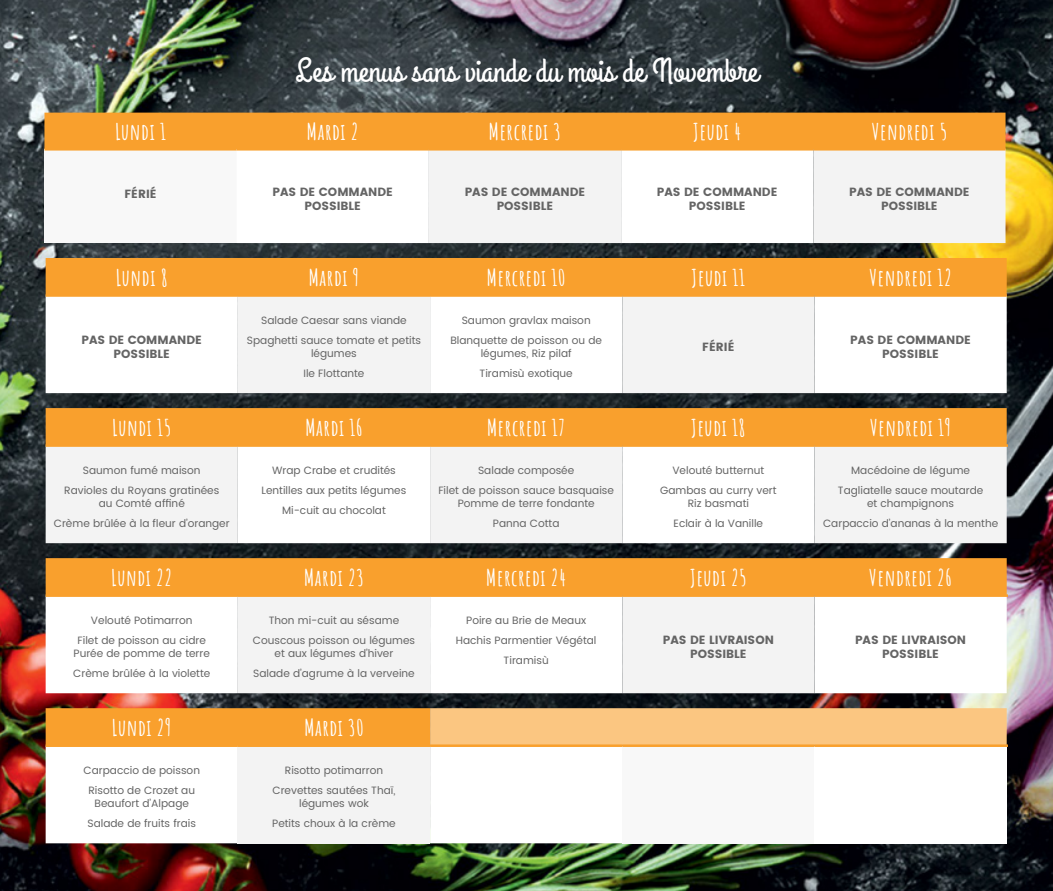
<style>
.page{position:relative;width:1053px;height:891px;background:#fff}
.page>*{position:absolute;margin:0;border:0;box-sizing:border-box;transform-origin:0 0}
.t1{font:33.75px "Grand Hotel";color:#fff}
.t2{font:700 22.5px "Amatic SC";letter-spacing:.025em;color:#fff}
.t3{font:11.88px/14.2px "Poppins";color:#646464;text-align:center}
.t4{font:10.62px/20.2px "Poppins";color:#646464;text-align:center}
</style>
<div class="page">
<img style="left:0;top:0;width:1052px;height:891px">
<div style="left:44px;top:113px;width:961px;height:35px;background:#f9a02d"></div>
<div style="left:44px;top:149px;width:193px;height:94px;background:#f8f8f8"></div>
<svg style="left:237px;top:151px;width:192px;height:92px"></svg>
<svg style="left:429px;top:151px;width:576px;height:92px;fill:#f3f3f3"></svg>
<hr style="left:44px;top:148px;width:193px;height:3px;background:#f9a02d">
<hr style="left:237px;top:148px;width:192px;height:3px;background:#f9a02d">
<hr style="left:429px;top:148px;width:192px;height:3px;background:#f9a02d">
<hr style="left:621px;top:148px;width:192px;height:3px;background:#f9a02d">
<hr style="left:813px;top:148px;width:192px;height:3px;background:#f9a02d">
<div style="left:46px;top:258px;width:960px;height:36px;background:#f9a02d"></div>
<svg style="left:46px;top:297px;width:960px;height:96px"></svg>
<svg style="left:238px;top:297px;width:576px;height:96px;fill:#f3f3f3"></svg>
<hr style="left:46px;top:294px;width:192px;height:3px;background:#f9a02d">
<hr style="left:238px;top:294px;width:192px;height:3px;background:#f9a02d">
<hr style="left:430px;top:294px;width:192px;height:3px;background:#f9a02d">
<hr style="left:622px;top:294px;width:192px;height:3px;background:#f9a02d">
<hr style="left:814px;top:294px;width:192px;height:3px;background:#f9a02d">
<div style="left:46px;top:408px;width:960px;height:36px;background:#f9a02d"></div>
<div style="left:46px;top:447px;width:960px;height:96px;background:#f3f3f3"></div>
<svg style="left:238px;top:447px;width:576px;height:96px"></svg>
<hr style="left:46px;top:444px;width:192px;height:3px;background:#f9a02d">
<hr style="left:238px;top:444px;width:192px;height:3px;background:#f9a02d">
<hr style="left:430px;top:444px;width:192px;height:3px;background:#f9a02d">
<hr style="left:622px;top:444px;width:192px;height:3px;background:#f9a02d">
<hr style="left:814px;top:444px;width:193px;height:3px;background:#f9a02d">
<div style="left:46px;top:558px;width:960px;height:36px;background:#f9a02d"></div>
<svg style="left:46px;top:597px;width:960px;height:96px"></svg>
<svg style="left:238px;top:597px;width:576px;height:96px;fill:#f3f3f3"></svg>
<hr style="left:46px;top:594px;width:192px;height:3px;background:#f9a02d">
<hr style="left:238px;top:594px;width:192px;height:3px;background:#f9a02d">
<hr style="left:430px;top:594px;width:192px;height:3px;background:#f9a02d">
<hr style="left:622px;top:594px;width:192px;height:3px;background:#f9a02d">
<hr style="left:814px;top:594px;width:193px;height:3px;background:#f9a02d">
<svg style="left:46px;top:708px;width:960px;height:36px;background:#f8b55f"></svg>
<svg style="left:46px;top:747px;width:576px;height:96px"></svg>
<div style="left:238px;top:746px;width:192px;height:97px;background:#f3f3f3"></div>
<div style="left:622px;top:746px;width:192px;height:97px;background:#f8f8f8"></div>
<div style="left:814px;top:746px;width:192px;height:97px;background:#fff"></div>
<hr style="left:46px;top:744px;width:192px;height:3px;background:#f9a02d">
<hr style="left:238px;top:744px;width:192px;height:3px;background:#f9a02d">
<hr style="left:430px;top:744px;width:192px;height:3px;background:#f9a02d">
<hr style="left:622px;top:744px;width:192px;height:3px;background:#f9a02d">
<hr style="left:814px;top:744px;width:193px;height:3px;background:#f9a02d">
<h1 class="t1" style="left:295px;top:49px;width:464px">Les menus sans viande du mois de Novembre</h1>
<h2 class="t2" style="left:115px;top:115px;width:52px">Lundi 1</h2>
<h2 class="t2" style="left:307px;top:115px;width:53px">Mardi 2</h2>
<h2 class="t2" style="left:489px;top:115px;width:74px">Mercredi 3</h2>
<h2 class="t2" style="left:693px;top:115px;width:49px">Jeudi 4</h2>
<h2 class="t2" style="left:871px;top:115px;width:77px">Vendredi 5</h2>
<p class="t3" style="left:124px;top:187px;width:34px">FÉRIÉ</p>
<p class="t3" style="left:272px;top:184px;width:122px">PAS DE COMMANDE<br>POSSIBLE</p>
<p class="t3" style="left:464px;top:184px;width:122px">PAS DE COMMANDE<br>POSSIBLE</p>
<p class="t3" style="left:656px;top:184px;width:122px">PAS DE COMMANDE<br>POSSIBLE</p>
<p class="t3" style="left:849px;top:184px;width:122px">PAS DE COMMANDE<br>POSSIBLE</p>
<h2 class="t2" style="left:116px;top:260px;width:53px">Lundi 8</h2>
<h2 class="t2" style="left:309px;top:260px;width:52px">Mardi 9</h2>
<h2 class="t2" style="left:487px;top:260px;width:80px">Mercredi 10</h2>
<h2 class="t2" style="left:691px;top:260px;width:55px">Jeudi 11</h2>
<h2 class="t2" style="left:869px;top:260px;width:84px">Vendredi 12</h2>
<p class="t3" style="left:81px;top:333px;width:122px">PAS DE COMMANDE<br>POSSIBLE</p>
<p class="t4" style="left:247px;top:310px;width:176px">Salade Caesar sans viande<br>Spaghetti sauce tomate et petits</p>
<p class="t4" style="left:303px;top:343px;width:62px">légumes<br>Ile Flottante</p>
<p class="t4" style="left:450px;top:310px;width:153px">Saumon gravlax maison<br>Blanquette de poisson ou de</p>
<p class="t4" style="left:479px;top:343px;width:95px;text-align:left">légumes, Riz pilaf<br>Tiramisù exotique</p>
<p class="t3" style="left:702px;top:340px;width:34px">FÉRIÉ</p>
<p class="t3" style="left:850px;top:333px;width:122px">PAS DE COMMANDE<br>POSSIBLE</p>
<h2 class="t2" style="left:112px;top:410px;width:60px">Lundi 15</h2>
<h2 class="t2" style="left:305px;top:410px;width:58px">Mardi 16</h2>
<h2 class="t2" style="left:487px;top:410px;width:79px">Mercredi 17</h2>
<h2 class="t2" style="left:691px;top:410px;width:56px">Jeudi 18</h2>
<h2 class="t2" style="left:870px;top:410px;width:82px">Vendredi 19</h2>
<p class="t4" style="left:64px;top:460px;width:157px">Saumon fumé maison<br>Ravioles du Royans gratinées</p>
<p class="t4" style="left:54px;top:493px;width:177px">au Comté affiné<br>Crème brûlée à la fleur d’oranger</p>
<p class="t4" style="left:261px;top:460px;width:146px">Wrap Crabe et crudités<br>Lentilles aux petits légumes<br>Mi-cuit au chocolat</p>
<p class="t4" style="left:438px;top:460px;width:177px">Salade composée<br>Filet de poisson sauce basquaise</p>
<p class="t4" style="left:660px;top:460px;width:118px">Velouté butternut<br>Gambas au curry vert</p>
<p class="t4" style="left:673px;top:493px;width:91px">Riz basmati<br>Eclair à la Vanille</p>
<p class="t4" style="left:837px;top:460px;width:147px">Macédoine de légume<br>Tagliatelle sauce moutarde</p>
<p class="t4" style="left:823px;top:493px;width:177px">et champignons<br>Carpaccio d’ananas à la menthe</p>
<p class="t4" style="left:457px;top:493px;width:138px">Pomme de terre fondante<br>Panna Cotta</p>
<h2 class="t2" style="left:111px;top:560px;width:62px">Lundi 22</h2>
<h2 class="t2" style="left:304px;top:560px;width:61px">Mardi 23</h2>
<h2 class="t2" style="left:486px;top:560px;width:81px">Mercredi 24</h2>
<h2 class="t2" style="left:690px;top:560px;width:58px">Jeudi 25</h2>
<h2 class="t2" style="left:869px;top:560px;width:84px">Vendredi 26</h2>
<p class="t4" style="left:78px;top:610px;width:130px">Velouté Potimarron<br>Filet de poisson au cidre</p>
<p class="t4" style="left:73px;top:643px;width:139px;text-align:left">Purée de pomme de terre<br>Crème brûlée à la violette</p>
<p class="t4" style="left:253px;top:610px;width:164px">Thon mi-cuit au sésame<br>Couscous poisson ou légumes</p>
<p class="t4" style="left:253px;top:643px;width:163px">et aux légumes d’hiver<br>Salade d’agrume à la verveine</p>
<p class="t4" style="left:456px;top:610px;width:142px">Poire au Brie de Meaux<br>Hachis Parmentier Végétal<br>Tiramisù</p>
<p class="t3" style="left:662px;top:633px;width:113px">PAS DE LIVRAISON<br>POSSIBLE</p>
<p class="t3" style="left:855px;top:633px;width:113px">PAS DE LIVRAISON<br>POSSIBLE</p>
<h2 class="t2" style="left:112px;top:710px;width:61px">Lundi 29</h2>
<h2 class="t2" style="left:304px;top:710px;width:61px">Mardi 30</h2>
<p class="t4" style="left:83px;top:760px;width:118px">Carpaccio de poisson<br>Risotto de Crozet au</p>
<p class="t4" style="left:87px;top:793px;width:110px">Beaufort d’Alpage<br>Salade de fruits frais</p>
<p class="t4" style="left:272px;top:760px;width:124px">Risotto potimarron<br>Crevettes sautées Thaï,</p>
<p class="t4" style="left:272px;top:793px;width:125px">légumes wok<br>Petits choux à la crème</p>
</div>
